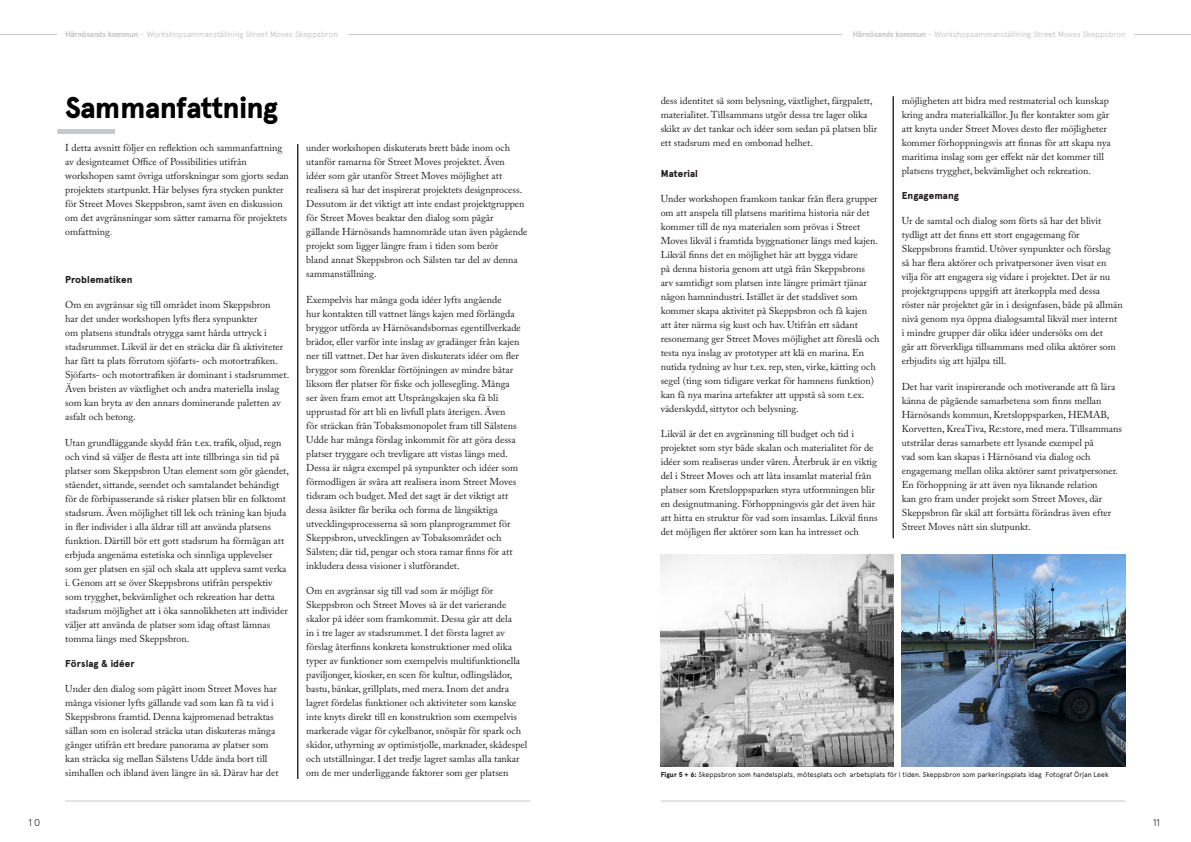
<style>
.page{position:relative;width:1191px;height:842px;background:#fff}
.page>*{position:absolute;margin:0;border:0;box-sizing:border-box;transform-origin:0 0}
.Rubrik1{font:900 30px "Apercu";letter-spacing:-.03em;color:#000001}
.Bröd{font:10px/14px "Adobe Caslon Pro";color:#231f20}
.Bröd-2{font:900 10px "Apercu";color:#231f20}
.Fet_apercu{font:900 10px "Apercu";color:#231f20}
.t1{font:300 10px "Apercu";color:#231f20}
.t2{font:8px "Apercu";color:#c7c8ca}
.Bildtext{font:7px "Apercu";color:#231f20}
.s1{font-weight:900}
.s2{font-size:8px}
</style>
<div class="page">
<hr style="left:0;top:34px;width:57px;height:1px;background:#c7c8ca">
<hr style="left:1133px;top:34px;width:58px;height:1px;background:#c7c8ca">
<hr style="left:349px;top:34px;width:246px;height:1px;background:#c7c8ca">
<hr style="left:595px;top:34px;width:247px;height:1px;background:#c7c8ca">
<hr style="left:65px;top:801px;width:465px;height:1px;background:#c7c8ca">
<hr style="left:660px;top:801px;width:465px;height:1px;background:#c7c8ca">
<img style="left:660px;top:554px;width:233px;height:213px">
<hr style="left:297px;top:144px;width:1px;height:635px;background:#231f20">
<hr style="left:893px;top:96px;width:1px;height:442px;background:#231f20">
<div style="left:57px;top:129px;width:58px;height:5px;background:#c7c8ca"></div>
<img style="left:901px;top:554px;width:224px;height:213px">
<p class="t2" style="left:65px;top:28px;width:274px"><span class="s1">Härnösands kommun</span> - Workshopsammanställning Street Moves Skeppsbron</p>
<p class="t2" style="left:853px;top:28px;width:274px"><span class="s1">Härnösands kommun</span> - Workshopsammanställning Street Moves Skeppsbron</p>
<p class="Rubrik1" style="left:65px;top:85px;width:215px">Sammanfattning</p>
<p class="Bröd" style="left:65px;top:141px;width:225px">I detta avsnitt följer en reflektion och sammanfattning av designteamet Office of Possibilities utifrån workshopen samt övriga utforskningar som gjorts sedan projektets startpunkt. Här belyses fyra stycken punkter för Street Moves Skeppsbron, samt även en diskussion om det avgränsningar som sätter ramarna för projektets omfattning<span class="s2">.</span></p>
<p class="Fet_apercu" style="left:65px;top:272px;width:69px">Problematiken</p>
<p class="Bröd" style="left:65px;top:298px;width:225px">Om en avgränsar sig till området inom Skeppsbron<br>har det under workshopen lyfts flera synpunkter<br>om platsens stundtals otrygga samt hårda uttryck i stadsrummet. Likväl är det en sträcka där få aktiviteter har fått ta plats förrutom sjöfarts- och motortrafiken.<br>Sjöfarts- och motortrafiken är dominant i stadsrummet.<br>Även bristen av växtlighet och andra materiella inslag som kan bryta av den annars dominerande paletten av asfalt och betong.</p>
<p class="Bröd" style="left:65px;top:435px;width:225px">Utan grundläggande skydd från t.ex. trafik, oljud, regn och vind så väljer de flesta att inte tillbringa sin tid på platser som Skeppsbron Utan element som gör gåendet, ståendet, sittande, seendet och samtalandet behändigt för de förbipasserande så risker platsen blir en folktomt stadsrum. Även möjlighet till lek och träning kan bjuda in fler individer i alla åldrar till att använda platsens funktion. Därtill bör ett gott stadsrum ha förmågan att erbjuda angenäma estetiska och sinnliga upplevelser som ger platsen en själ och skala att uppleva samt verka i. Genom att se över Skeppsbrons utifrån perspektiv som trygghet, bekvämlighet och rekreation har detta stadsrum möjlighet att i öka sannolikheten att individer väljer att använda de platser som idag oftast lämnas tomma längs med Skeppsbron.</p>
<p class="Bröd-2" style="left:65px;top:656px;width:71px">Förslag &amp; idéer</p>
<p class="Bröd" style="left:65px;top:682px;width:215px">Under den dialog som pågått inom Street Moves har många visioner lyfts gällande vad som kan få ta vid i Skeppsbrons framtid. Denna kajpromenad betraktas sällan som en isolerad sträcka utan diskuteras många gånger utifrån ett bredare panorama av platser som kan sträcka sig mellan Sälstens Udde ända bort till simhallen och ibland även längre än så. Därav har det</p>
<p class="Bröd" style="left:306px;top:141px;width:223px">under workshopen diskuterats brett både inom och utanför ramarna för Street Moves projektet. Även<br>idéer som går utanför Street Moves möjlighet att realisera så har det inspirerat projektets designprocess.<br>Dessutom är det viktigt att inte endast projektgruppen för Street Moves beaktar den dialog som pågår gällande Härnösands hamnområde utan även pågående projekt som ligger längre fram i tiden som berör<br>bland annat Skeppsbron och Sälsten tar del av denna sammanställning.</p>
<p class="Bröd" style="left:306px;top:292px;width:216px">Exempelvis har många goda idéer lyfts angående<br>hur kontakten till vattnet längs kajen med förlängda bryggor utförda av Härnösandsbornas egentillverkade brädor, eller varför inte inslag av gradänger från kajen ner till vattnet. Det har även diskuterats idéer om fler bryggor som förenklar förtöjningen av mindre båtar liksom fler platser för fiske och jollesegling. Många ser även fram emot att Utsprångskajen ska få bli upprustad för att bli en livfull plats återigen. Även<br>för sträckan från Tobaksmonopolet fram till Sälstens Udde har många förslag inkommit för att göra dessa platser tryggare och trevligare att vistas längs med.<br>Dessa är några exempel på synpunkter och idéer som förmodligen är svåra att realisera inom Street Moves tidsram och budget. Med det sagt är det viktigt att dessa åsikter får berika och forma de långsiktiga utvecklingsprocesserna så som planprogrammet för Skeppsbron, utvecklingen av Tobaksområdet och Sälsten; där tid, pengar och stora ramar finns för att inkludera dessa visioner i slutförandet.</p>
<p class="Bröd" style="left:306px;top:584px;width:223px">Om en avgränsar sig till vad som är möjligt för Skeppsbron och Street Moves så är det varierande skalor på idéer som framkommit. Dessa går att dela<br>in i tre lager av stadsrummet. I det första lagret av förslag återfinns konkreta konstruktioner med olika typer av funktioner som exempelvis multifunktionella paviljonger, kiosker, en scen för kultur, odlingslådor, bastu, bänkar, grillplats, med mera. Inom det andra lagret fördelas funktioner och aktiviteter som kanske inte knyts direkt till en konstruktion som exempelvis markerade vägar för cykelbanor, snöspår för spark och skidor, uthyrning av optimistjolle, marknader, skådespel och utställningar. I det tredje lagret samlas alla tankar om de mer underliggande faktorer som ger platsen</p>
<p class="Bröd" style="left:660px;top:93px;width:218px">dess identitet så som belysning, växtlighet, färgpalett, materialitet. Tillsammans utgör dessa tre lager olika skikt av det tankar och idéer som sedan på platsen blir ett stadsrum med en ombonad helhet.</p>
<p class="Fet_apercu" style="left:660px;top:166px;width:39px">Material</p>
<p class="Bröd" style="left:660px;top:192px;width:220px">Under workshopen framkom tankar från flera grupper om att anspela till platsens maritima historia när det kommer till de nya materialen som prövas i Street Moves likväl i framtida byggnationer längs med kajen.<br>Likväl finns det en möjlighet här att bygga vidare<br>på denna historia genom att utgå från Skeppsbrons arv samtidigt som platsen inte längre primärt tjänar någon hamnindustri. Istället är det stadslivet som kommer skapa aktivitet på Skeppsbron och få kajen att åter närma sig kust och hav. Utifrån ett sådant resonemang ger Street Moves möjlighet att föreslå och testa nya inslag av prototyper att klä en marina. En nutida tydning av hur t.ex. rep, sten, virke, kätting och segel (ting som tidigare verkat för hamnens funktion) kan få nya marina artefakter att uppstå så som t.ex. väderskydd, sittytor och belysning.</p>
<p class="Bröd" style="left:660px;top:427px;width:218px">Likväl är det en avgränsning till budget och tid i projektet som styr både skalan och materialitet för de idéer som realiseras under våren. Återbruk är en viktig del i Street Moves och att låta insamlat material från platser som Kretsloppsparken styra utformningen blir en designutmaning. Förhoppningsvis går det även här att hitta en struktur för vad som insamlas. Likväl finns det möjligen fler aktörer som kan ha intresset och</p>
<p class="Bröd" style="left:901px;top:93px;width:210px">möjligheten att bidra med restmaterial och kunskap kring andra materialkällor. Ju fler kontakter som går att knyta under Street Moves desto fler möjligheter kommer förhoppningsvis att finnas för att skapa nya maritima inslag som ger effekt när det kommer till platsens trygghet, bekvämlighet och rekreation.</p>
<p class="Bröd-2" style="left:901px;top:188px;width:59px">Engagemang</p>
<p class="Bröd" style="left:901px;top:214px;width:222px">Ur de samtal och dialog som förts så har det blivit tydligt att det finns ett stort engagemang för Skeppsbrons framtid. Utöver synpunkter och förslag<br>så har flera aktörer och privatpersoner även visat en vilja för att engagera sig vidare i projektet. Det är nu projektgruppens uppgift att återkoppla med dessa röster när projektet går in i designfasen, både på allmän nivå genom nya öppna dialogsamtal likväl mer internt<br>i mindre grupper där olika idéer undersöks om det<br>går att förverkliga tillsammans med olika aktörer som erbjudits sig att hjälpa till.</p>
<p class="Bröd" style="left:901px;top:379px;width:222px">Det har varit inspirerande och motiverande att få lära känna de pågående samarbetena som finns mellan Härnösands kommun, Kretsloppsparken, HEMAB, Korvetten, KreaTiva, Re:store, med mera. Tillsammans utstrålar deras samarbete ett lysande exempel på<br>vad som kan skapas i Härnösand via dialog och engagemang mellan olika aktörer samt privatpersoner.<br>En förhoppning är att även nya liknande relation<br>kan gro fram under projekt som Street Moves, där Skeppsbron får skäl att fortsätta förändras även efter Street Moves nått sin slutpunkt.</p>
<p class="Bildtext" style="left:660px;top:769px;width:449px"><span class="s1">Figur 5 + 6:</span> Skeppsbron som handelsplats, mötesplats och arbetsplats för i tiden. Skeppsbron som parkeringsplats idag Fotograf Örjan Leek</p>
<p class="t1" style="left:29px;top:815px;width:13px">10</p>
<p class="t1" style="left:1153px;top:815px;width:8px">11</p>
</div>
